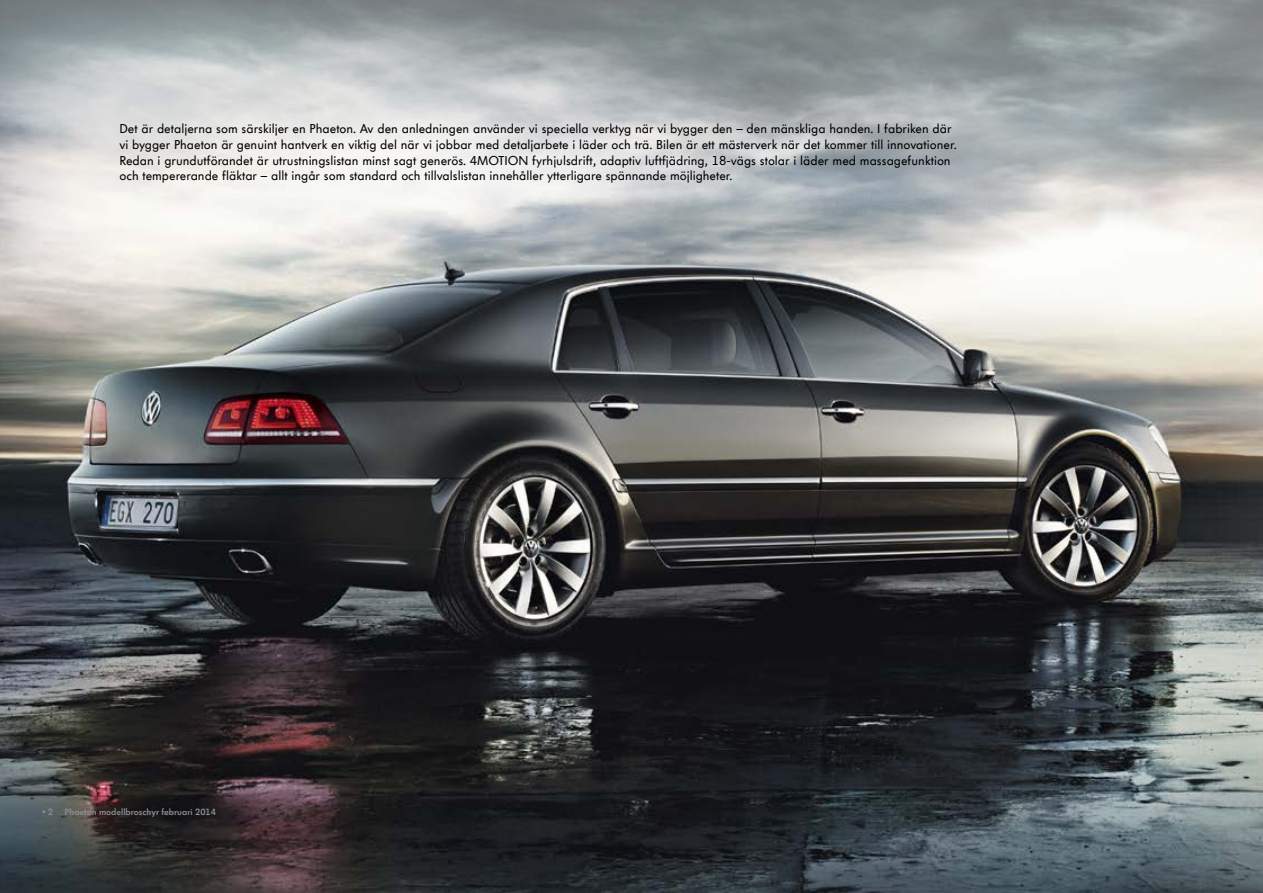
<style>
.page{position:relative;width:1263px;height:893px;background:#fff}
.page>*{position:absolute;margin:0;border:0;box-sizing:border-box;transform-origin:0 0}
.t1{font:12.75px/15.8px "VW Headline OT";color:#000}
.t2{font:600 9px "VW Headline OT";color:#8c8f92}
.t3{font:900 9px "VW Headline OT";color:#8c8f92}
.s1{font-weight:600}
</style>
<div class="page">
<img style="left:0;top:221px;width:1263px;height:672px">
<svg style="left:0;top:0;width:1263px;height:221px;background:#b5b9ba"></svg>
<p class="t1" style="left:119px;top:121px;width:839px">Det är detaljerna som särskiljer en Phaeton. Av den anledningen använder vi speciella verktyg när vi bygger den – den mänskliga handen. I fabriken där vi bygger Phaeton är genuint hantverk en viktig del när vi jobbar med detaljarbete i läder och trä. Bilen är ett mästerverk när det kommer till innovationer.<br>Redan i grundutförandet är utrustningslistan minst sagt generös. 4MOTION fyrhjulsdrift, adaptiv luftfjädring, 18-vägs stolar i läder med massagefunktion och tempererande fläktar – allt ingår som standard och tillvalslistan innehåller ytterligare spännande möjligheter.</p>
<p class="t3" style="left:43px;top:805px;width:12px">• <span class="s1">2</span></p>
<p class="t2" style="left:65px;top:806px;width:153px">Phaeton modellbroschyr februari 2014</p>
</div>
